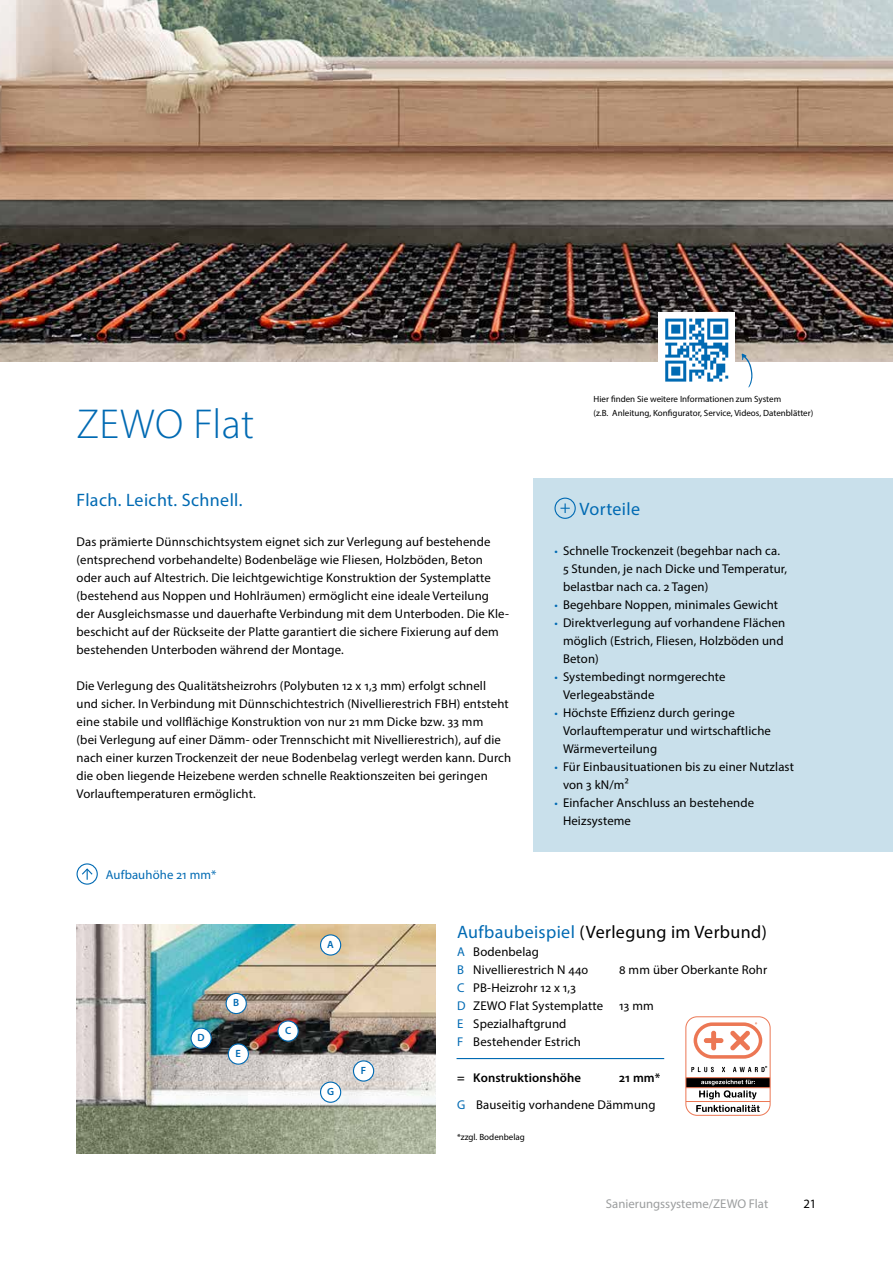
<style>
.page{position:relative;width:893px;height:1263px;background:#fff}
.page>*{position:absolute;margin:0;border:0;box-sizing:border-box;transform-origin:0 0}
.t1{font:300 42px "Myriad Pro";letter-spacing:.01em;color:#006ab3}
.t2{font:18px "Myriad Pro";letter-spacing:.02em;color:#000}
.t3{font:18px "Myriad Pro";letter-spacing:.02em;color:#006ab3}
.t4{font:12.75px/18px "Myriad Pro";letter-spacing:.01em;color:#000}
.t5{font:12.75px "Myriad Pro";color:#9c9e9f}
.t6{font:600 12.75px "Myriad Pro";letter-spacing:.01em;color:#000}
.t7{font:12.75px "Myriad Pro";letter-spacing:.01em;color:#006ab3}
.t8{font:600 10.5px "Myriad Pro";color:#006ab3}
.t9{font:9px/13.5px "Myriad Pro";color:#000}
.s1{font-size:12px;color:#006ab3}
.s2{color:#006ab3}
.s3{font-weight:600}
</style>
<div class="page">
<hr style="left:686px;top:1101px;width:84px;height:1px;background:#ec7754">
<div style="left:686px;top:1077px;width:84px;height:11px;background:#000;border:1px solid #ec7754"></div>
<div style="left:685px;top:1016px;width:85px;height:100px;border:1px solid #ec7754;border-radius:11px"></div>
<svg style="left:691px;top:1067px;width:23px;height:5px"></svg>
<svg style="left:722px;top:1067px;width:3px;height:5px"></svg>
<svg style="left:733px;top:1066px;width:34px;height:6px"></svg>
<svg style="left:694px;top:1022px;width:68px;height:37px"></svg>
<svg style="left:699px;top:1080px;width:57px;height:19px"></svg>
<svg style="left:696px;top:1105px;width:64px;height:7px"></svg>
<div style="left:533px;top:478px;width:360px;height:374px;background:#c9e0eb"></div>
<svg style="left:560px;top:503px;width:10px;height:10px"></svg>
<div style="left:554px;top:498px;width:22px;height:21px;border:1px solid #006ab3;border-radius:50%"></div>
<img style="left:77px;top:924px;width:359px;height:230px">
<hr style="left:457px;top:1058px;width:207px;height:1px;background:#006ab3">
<div style="left:321px;top:935px;width:20px;height:20px;background:#fff;border-radius:50%"></div>
<div style="left:320px;top:934px;width:21px;height:21px;border:1px solid #006ab3;border-radius:50%"></div>
<div style="left:321px;top:1082px;width:20px;height:20px;background:#fff;border-radius:50%"></div>
<div style="left:320px;top:1081px;width:21px;height:22px;border:1px solid #006ab3;border-radius:50%"></div>
<div style="left:278px;top:1021px;width:20px;height:20px;background:#fff;border-radius:50%"></div>
<div style="left:277px;top:1020px;width:22px;height:22px;border:1px solid #006ab3;border-radius:50%"></div>
<div style="left:191px;top:1028px;width:20px;height:20px;background:#fff;border-radius:50%"></div>
<div style="left:190px;top:1027px;width:22px;height:22px;border:1px solid #006ab3;border-radius:50%"></div>
<div style="left:353px;top:1061px;width:21px;height:20px;background:#fff;border-radius:50%"></div>
<div style="left:353px;top:1060px;width:21px;height:21px;border:1px solid #006ab3;border-radius:50%"></div>
<div style="left:228px;top:1044px;width:20px;height:20px;background:#fff;border-radius:50%"></div>
<div style="left:228px;top:1043px;width:21px;height:22px;border:1px solid #006ab3;border-radius:50%"></div>
<div style="left:226px;top:993px;width:20px;height:20px;background:#fff;border-radius:50%"></div>
<div style="left:226px;top:993px;width:21px;height:21px;border:1px solid #006ab3;border-radius:50%"></div>
<svg style="left:77px;top:864px;width:20px;height:20px"></svg>
<div style="left:77px;top:863px;width:21px;height:22px;border:1px solid #006ab3;border-radius:50%"></div>
<svg style="left:81px;top:867px;width:13px;height:13px"></svg>
<img style="left:0;top:0;width:893px;height:362px">
<div style="left:658px;top:312px;width:77px;height:76px;background:#fff"></div>
<svg style="left:665px;top:319px;width:63px;height:63px"></svg>
<svg style="left:742px;top:354px;width:10px;height:33px"></svg>
<h1 class="t1" style="left:77px;top:399px;width:179px">ZEWO Flat</h1>
<h2 class="t3" style="left:77px;top:488px;width:167px">Flach. Leicht. Schnell.</h2>
<p class="t4" style="left:77px;top:533px;width:434px">Das prämierte Dünnschichtsystem eignet sich zur Verlegung auf bestehende (entsprechend vorbehandelte) Bodenbeläge wie Fliesen, Holzböden, Beton oder auch auf Altestrich. Die leichtgewichtige Konstruktion der Systemplatte (bestehend aus Noppen und Hohlräumen) ermöglicht eine ideale Verteilung der Ausgleichsmasse und dauerhafte Verbindung mit dem Unterboden. Die Kle&shy;beschicht auf der Rückseite der Platte garantiert die sichere Fixierung auf dem bestehenden Unterboden während der Montage.</p>
<p class="t4" style="left:77px;top:677px;width:436px">Die Verlegung des Qualitätsheizrohrs (Polybuten 12 x 1,3 mm) erfolgt schnell<br>und sicher. In Verbindung mit Dünnschichtestrich (Nivellierestrich FBH) entsteht eine stabile und vollflächige Konstruktion von nur 21 mm Dicke bzw. 33 mm<br>(bei Verlegung auf einer Dämm- oder Trennschicht mit Nivellierestrich), auf die nach einer kurzen Trockenzeit der neue Bodenbelag verlegt werden kann. Durch die oben liegende Heizebene werden schnelle Reaktionszeiten bei geringen Vorlauftemperaturen ermöglicht.</p>
<p class="t7" style="left:106px;top:867px;width:112px">Aufbauhöhe 21 mm*</p>
<p class="t9" style="left:594px;top:392px;width:221px">Hier finden Sie weitere Informationen zum System<br>(z.B. Anleitung, Konfigurator, Service, Videos, Datenblätter)</p>
<h2 class="t3" style="left:580px;top:497px;width:62px">Vorteile</h2>
<p class="t4" style="left:563px;top:542px;width:226px;text-indent:-9px"><span class="s1">•</span> Schnelle Trockenzeit (begehbar nach ca.<br>5 Stunden, je nach Dicke und Temperatur, belastbar nach ca. 2 Tagen)</p>
<p class="t4" style="left:554px;top:596px;width:225px"><span class="s1">•</span> Begehbare Noppen, minimales Gewicht</p>
<p class="t4" style="left:563px;top:614px;width:224px;text-indent:-9px"><span class="s1">•</span> Direktverlegung auf vorhandene Flächen möglich (Estrich, Fliesen, Holzböden und<br>Beton)</p>
<p class="t4" style="left:563px;top:668px;width:164px;text-indent:-9px"><span class="s1">•</span> Systembedingt normgerechte<br>Verlegeabstände</p>
<p class="t4" style="left:563px;top:704px;width:209px;text-indent:-9px"><span class="s1">•</span> Höchste Effizienz durch geringe<br>Vorlauftemperatur und wirtschaftliche<br>Wärmeverteilung</p>
<p class="t4" style="left:563px;top:758px;width:232px;text-indent:-9px"><span class="s1">•</span> Für Einbausituationen bis zu einer Nutzlast von 3 kN/m²</p>
<p class="t4" style="left:563px;top:794px;width:193px;text-indent:-9px"><span class="s1">•</span> Einfacher Anschluss an bestehende<br>Heizsysteme</p>
<p class="t8" style="left:198px;top:1031px;width:9px">D</p>
<p class="t8" style="left:233px;top:996px;width:8px">B</p>
<p class="t8" style="left:236px;top:1047px;width:7px">E</p>
<p class="t8" style="left:285px;top:1024px;width:8px">C</p>
<p class="t8" style="left:327px;top:938px;width:8px">A</p>
<p class="t8" style="left:327px;top:1085px;width:8px">G</p>
<p class="t8" style="left:361px;top:1064px;width:7px">F</p>
<h2 class="t2" style="left:457px;top:920px;width:311px"><span class="s2">Aufbaubeispiel</span> (Verlegung im Verbund)</h2>
<p class="t4" style="left:457px;top:942px;width:133px"><span class="s2">A</span> Bodenbelag<br><span class="s2">B</span> Nivellierestrich N 440</p>
<p class="t4" style="left:619px;top:960px;width:150px">8 mm über Oberkante Rohr</p>
<p class="t4" style="left:457px;top:978px;width:148px"><span class="s2">C</span> PB-Heizrohr 12 x 1,3<br><span class="s2">D</span> ZEWO Flat Systemplatte</p>
<p class="t4" style="left:619px;top:996px;width:36px">13 mm</p>
<p class="t4" style="left:457px;top:1014px;width:125px"><span class="s2">E</span> Spezialhaftgrund<br><span class="s2">F</span> Bestehender Estrich</p>
<p class="t6" style="left:457px;top:1069px;width:125px">= Konstruktionshöhe</p>
<p class="t4" style="left:457px;top:1064px;width:205px;line-height:27px;text-indent:162px"><span class="s3">21 mm*<br></span><span class="s2">G</span> Bauseitig vorhandene Dämmung</p>
<p class="t9" style="left:457px;top:1130px;width:69px">*zzgl. Bodenbelag</p>
<p class="t5" style="left:606px;top:1195px;width:164px">Sanierungssysteme/ZEWO Flat</p>
<p class="t4" style="left:803px;top:1194px;width:15px">21</p>
</div>
